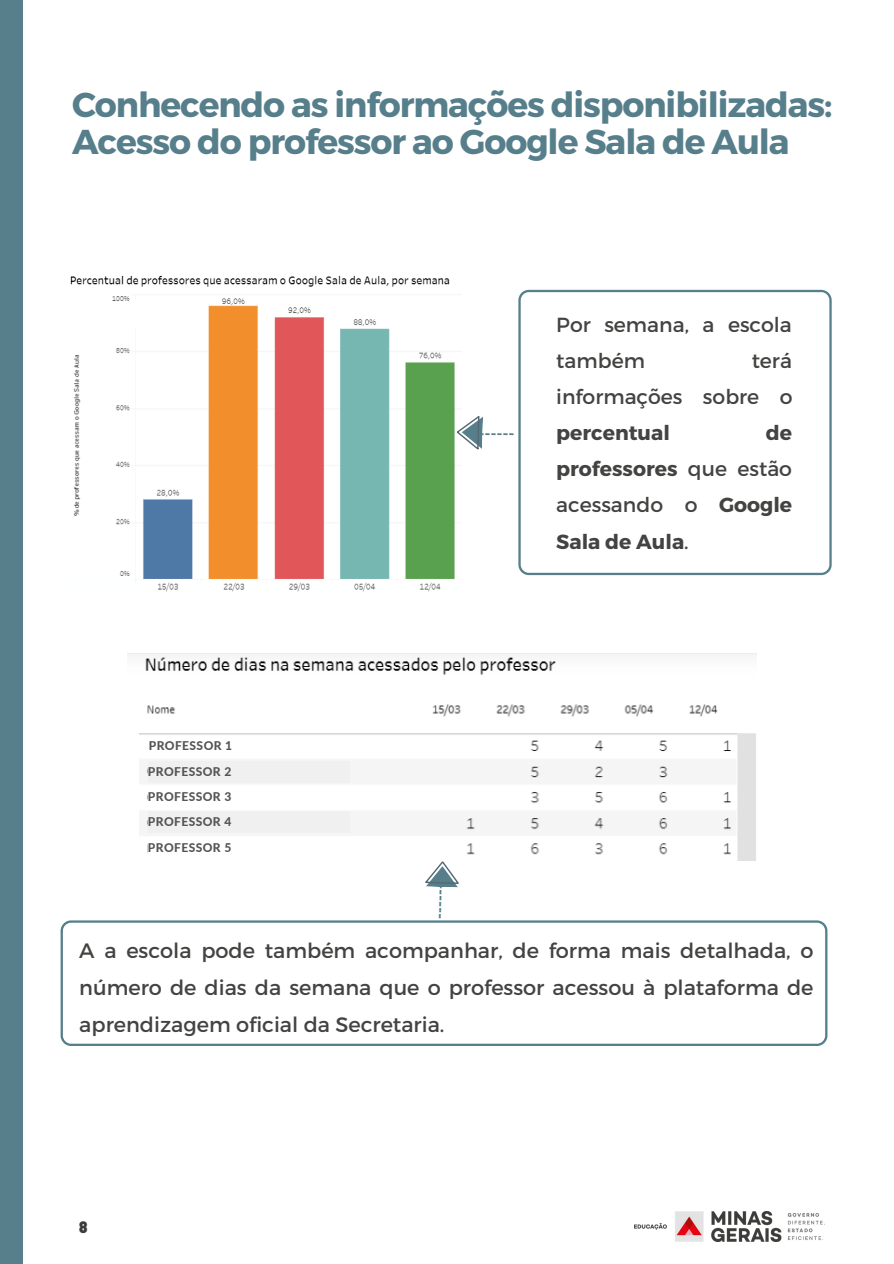
<style>
.page{position:relative;width:894px;height:1264px;background:#fff}
.page>*{position:absolute;margin:0;border:0;box-sizing:border-box;transform-origin:0 0}
.t1{font:700 34.5px/37.2px "Montserrat";letter-spacing:-.03em;color:#567f8b}
.t2{font:20.85px/36.8px "Montserrat";color:#434342;text-align:justify}
.t3{font:20.4px/36px "Montserrat";color:#434342}
.t4{font:700 20.4px/36px "Montserrat";color:#434342;text-align:justify}
.t5{font:900 semi-condensed 16.5px "Barlow";color:#3c3c3b}
.t6{font:700 16.05px "Montserrat";color:#567f8b}
.t7{font:800 12px "Lato";letter-spacing:.035em;color:#545454}
.s1{font-weight:700}
.s2{font-weight:400}
</style>
<div class="page">
<div style="left:0;top:0;width:23px;height:1263px;background:#567f8b"></div>
<img style="left:634px;top:1211px;width:189px;height:30px">
<img style="left:70px;top:275px;width:385px;height:317px">
<div style="left:129px;top:301px;width:37px;height:26px;background:#fff"></div>
<div style="left:146px;top:371px;width:20px;height:10px;background:#fff"></div>
<svg style="left:518px;top:290px;width:313px;height:285px"></svg>
<svg style="left:61px;top:920px;width:766px;height:125px"></svg>
<svg style="left:425px;top:861px;width:34px;height:26px"></svg>
<svg style="left:457px;top:416px;width:26px;height:34px"></svg>
<img style="left:128px;top:653px;width:628px;height:207px">
<div style="left:146px;top:738px;width:170px;height:18px;background:#fff"></div>
<div style="left:148px;top:786px;width:192px;height:20px;background:#fff"></div>
<div style="left:148px;top:840px;width:192px;height:20px;background:#fff"></div>
<div style="left:148px;top:761px;width:202px;height:21px;background:#f0f0f0"></div>
<div style="left:148px;top:811px;width:202px;height:21px;background:#f0f0f0"></div>
<div style="left:228px;top:840px;width:193px;height:20px;background:#fff"></div>
<p class="t1" style="left:72px;top:85px;width:761px">Conhecendo as informações disponibilizadas:<br>Acesso do professor ao Google Sala de Aula</p>
<p class="t7" style="left:149px;top:738px;width:85px">PROFESSOR 1</p>
<p class="t7" style="left:148px;top:764px;width:85px">PROFESSOR 2</p>
<p class="t7" style="left:148px;top:789px;width:85px">PROFESSOR 3</p>
<p class="t7" style="left:148px;top:814px;width:85px">PROFESSOR 4</p>
<p class="t7" style="left:148px;top:839px;width:85px">PROFESSOR 5</p>
<p class="t6" style="left:473px;top:422px;width:43px;rotate:2deg">-------</p>
<p class="t3" style="left:556px;top:306px;width:237px">Por semana, a escola também</p>
<p class="t3" style="left:556px;top:342px;width:237px;text-align:justify;text-indent:195px">terá informações sobre o <span class="s1">percentual</span></p>
<p class="t4" style="left:556px;top:414px;width:237px;text-indent:210px">de professores <span class="s2">que estão acessando o</span> Google Sala de Aula<span class="s2">.</span></p>
<p class="t6" style="left:452px;top:877px;width:43px;rotate:92deg">-------</p>
<p class="t2" style="left:79px;top:931px;width:735px">A a escola pode também acompanhar, de forma mais detalhada, o número de dias da semana que o professor acessou à plataforma de aprendizagem oficial da Secretaria.</p>
<p class="t5" style="left:79px;top:1216px;width:10px">8</p>
</div>
